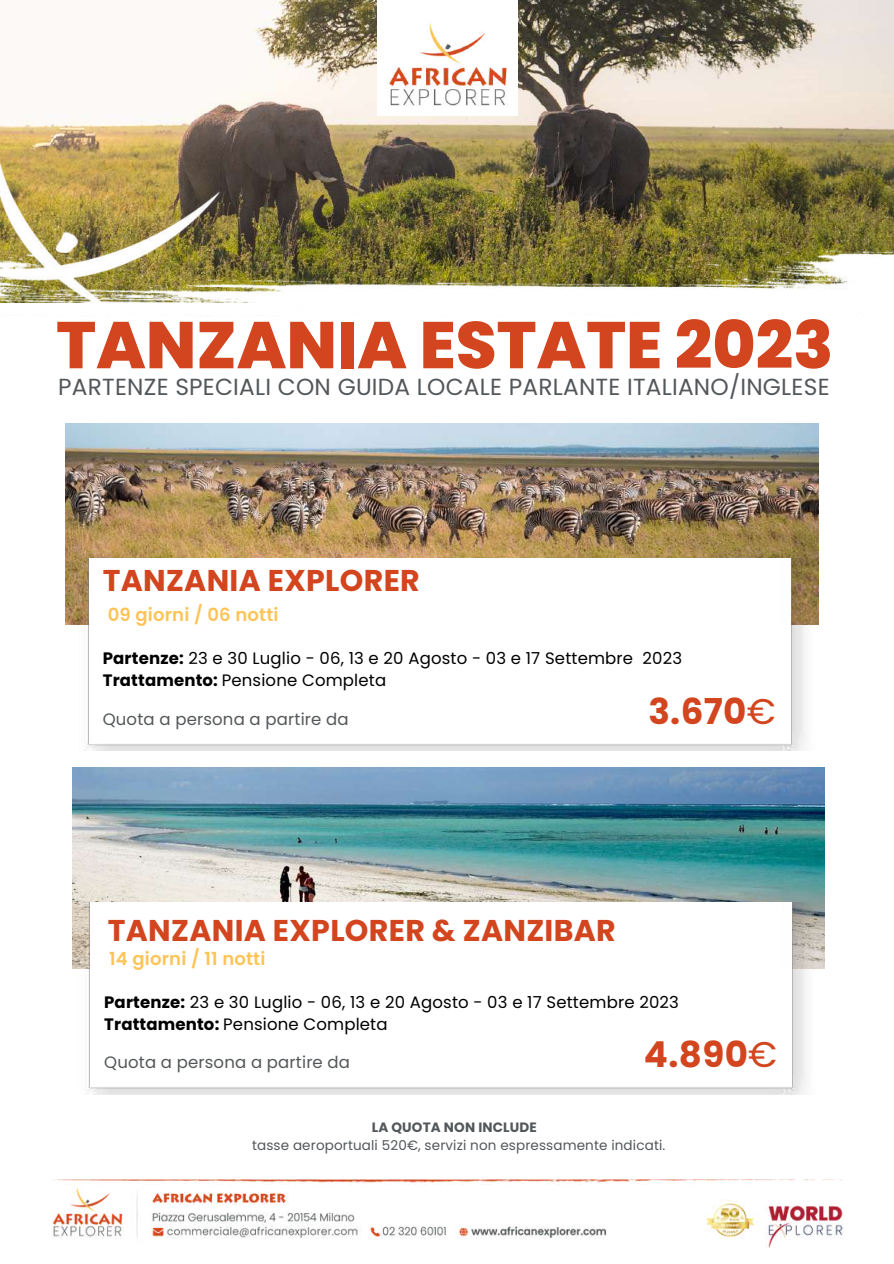
<style>
.page{position:relative;width:894px;height:1264px;background:#fff}
.page>*{position:absolute;margin:0;border:0;box-sizing:border-box;transform-origin:0 0}
.t1{font:800 65.85px "Poppins";color:#d2451e}
.t2{font:700 35.7px "Poppins";letter-spacing:.01em;color:#d2451e}
.t3{font:700 30px "Poppins";letter-spacing:.01em;color:#d2451e}
.t4{font:23.25px "Poppins";letter-spacing:.01em;color:#53575a}
.t5{font:600 18px "Poppins";letter-spacing:.01em;color:#fcc458}
.t6{font:16.5px/22.5px "Poppins";letter-spacing:.01em;color:#000}
.t7{font:16.5px "Poppins";letter-spacing:.01em;color:#545759}
.t8{font:13.5px "Poppins";letter-spacing:.01em;color:#53575a}
.t9{font:700 13.5px "Poppins";letter-spacing:.01em;color:#53575a}
.s1{font-weight:700}
.s2{font-weight:400}
</style>
<div class="page">
<img style="left:0;top:0;width:893px;height:140px">
<div style="left:377px;top:0;width:140px;height:116px;background:#fff"></div>
<img style="left:388px;top:23px;width:120px;height:83px">
<img style="left:51px;top:1179px;width:792px;height:68px">
<img style="left:0;top:140px;width:893px;height:177px">
<img style="left:65px;top:424px;width:752px;height:200px">
<img style="left:72px;top:559px;width:747px;height:191px">
<img style="left:72px;top:767px;width:752px;height:201px">
<img style="left:73px;top:902px;width:750px;height:192px">
<h1 class="t1" style="left:56px;top:299px;width:778px">TANZANIA ESTATE 2023</h1>
<h3 class="t4" style="left:58px;top:371px;width:772px">PARTENZE SPECIALI CON GUIDA LOCALE PARLANTE ITALIANO/INGLESE</h3>
<h3 class="t3" style="left:103px;top:560px;width:318px">TANZANIA EXPLORER</h3>
<p class="t5" style="left:108px;top:602px;width:172px">09 giorni / 06 notti</p>
<p class="t6" style="left:103px;top:647px;width:580px"><span class="s1">Partenze:</span> 23 e 30 Luglio - 06, 13 e 20 Agosto - 03 e 17 Settembre 2023<br><span class="s1">Trattamento:</span> Pensione Completa</p>
<p class="t7" style="left:103px;top:707px;width:247px">Quota a persona a partire da</p>
<h2 class="t2" style="left:648px;top:686px;width:129px">3.670<span class="s2">€</span></h2>
<h3 class="t3" style="left:108px;top:909px;width:509px">TANZANIA EXPLORER &amp; ZANZIBAR</h3>
<p class="t5" style="left:109px;top:946px;width:158px">14 giorni / 11 notti</p>
<p class="t6" style="left:104px;top:990px;width:576px"><span class="s1">Partenze:</span> 23 e 30 Luglio - 06, 13 e 20 Agosto - 03 e 17 Settembre 2023<br><span class="s1">Trattamento:</span> Pensione Completa</p>
<p class="t7" style="left:104px;top:1051px;width:247px">Quota a persona a partire da</p>
<h2 class="t2" style="left:643px;top:1029px;width:135px">4.890<span class="s2">€</span></h2>
<p class="t9" style="left:372px;top:1117px;width:166px">LA QUOTA NON INCLUDE</p>
<p class="t8" style="left:252px;top:1136px;width:414px">tasse aeroportuali 520€, servizi non espressamente indicati.</p>
</div>
